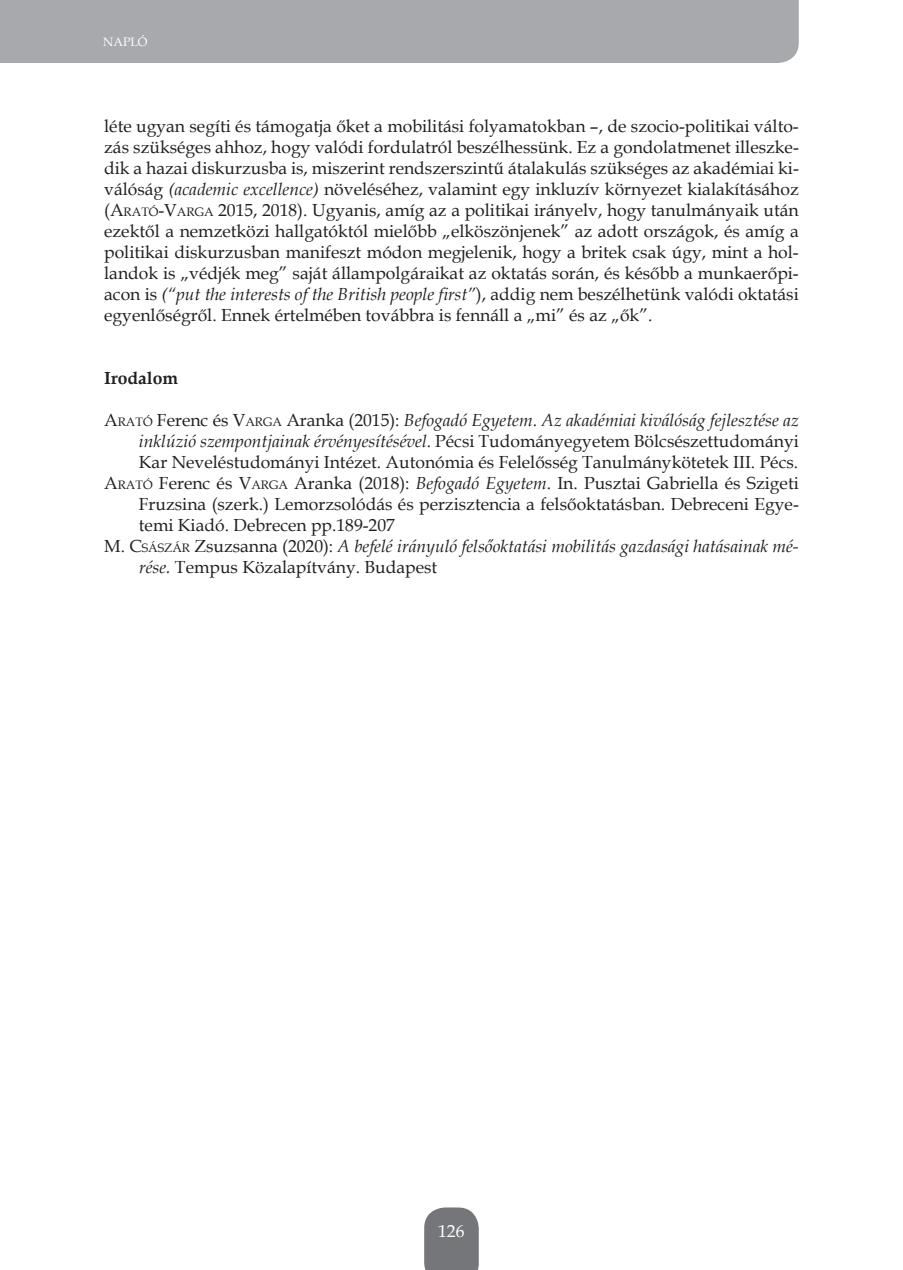
<style>
.page{position:relative;width:903px;height:1270px;background:#fff}
.page>*{position:absolute;margin:0;border:0;box-sizing:border-box;transform-origin:0 0}
.t1{font:17.5px/21px "Book Antiqua";color:#231f20;text-align:justify}
.t2{font:italic 17.5px "Book Antiqua";color:#231f20}
.t3{font:700 17.5px "Book Antiqua";color:#231f20}
.t4{font:17.5px "Book Antiqua";color:#fff}
.t5{font:12.25px "Book Antiqua";color:#fff}
.s1{font-style:italic}
.s2{font-style:inherit}
.s3{font-size:12.25px}
.s4{font-style:normal}
.s5{font-style:normal;font-size:12.25px}
</style>
<div class="page">
<div style="left:0;top:0;width:799px;height:63px;background:#a8a9ad"></div>
<svg style="left:424px;top:1207px;width:55px;height:63px;background:#7f8082"></svg>
<div style="left:439px;top:1225px;width:25px;height:13px;background:#757679"></div>
<p class="t5" style="left:103px;top:33px;width:46px">NAPLÓ</p>
<p class="t1" style="left:104px;top:115px;width:696px">léte ugyan segíti és támogatja őket a mobilitási folyamatokban –, de szocio-politikai válto&shy;zás szükséges ahhoz, hogy valódi fordulatról beszélhessünk. ez a gondolatmenet illeszke&shy;dik a hazai diskurzusba is, miszerint rendszerszintű átalakulás szükséges az akadémiai ki&shy;válóság <span class="s1">(academic excellence)</span> növeléséhez, valamint egy inkluzív környezet kialakításához (<span class="s2">A</span><span class="s3">RATÓ</span><span class="s2">-V</span><span class="s3">ARGA</span> 2015, 2018). ugyanis, amíg az a politikai irányelv, hogy tanulmányaik után ezektől a nemzetközi hallgatóktól mielőbb „elköszönjenek” az adott országok, és amíg a politikai diskurzusban manifeszt módon megjelenik, hogy a britek csak úgy, mint a hol&shy;landok is „védjék meg” saját állampolgáraikat az oktatás során, és később a munkaerőpi&shy;acon is <span class="s1">(“put the interests of the British people first”</span>), addig nem beszélhetünk valódi oktatási egyenlőségről. ennek értelmében továbbra is fennáll a „mi” és az „ők”.</p>
<p class="t3" style="left:104px;top:366px;width:75px">Irodalom</p>
<p class="t2" style="left:104px;top:408px;width:696px"><span class="s4">A</span><span class="s5">RATÓ</span> <span class="s4">Ferenc és</span> <span class="s4">V</span><span class="s5">ARGA</span> <span class="s4">Aranka (2015):</span> Befogadó Egyetem<span class="s4">.</span> Az akadémiai kiválóság fejlesztése az</p>
<p class="t1" style="left:139px;top:430px;width:661px"><span class="s1">inklúzió szempontjainak érvényesítésével</span>. Pécsi Tudományegyetem Bölcsészettudományi</p>
<p class="t1" style="left:139px;top:451px;width:661px">Kar neveléstudományi intézet. Autonómia és felelősség tanulmánykötetek iii. Pécs.</p>
<p class="t1" style="left:104px;top:472px;width:696px"><span class="s2">A</span><span class="s3">RATÓ</span> Ferenc és <span class="s2">V</span><span class="s3">ARGA</span> Aranka (2018): <span class="s1">Befogadó Egyetem</span>. in. Pusztai gabriella és szigeti</p>
<p class="t1" style="left:139px;top:493px;width:661px">fruzsina (szerk.) lemorzsolódás és perzisztencia a felsőoktatásban. Debreceni egye-</p>
<p class="t1" style="left:139px;top:514px;width:257px">temi Kiadó. Debrecen pp.189-207</p>
<p class="t2" style="left:104px;top:534px;width:696px"><span class="s4">M. C</span><span class="s5">SÁSZÁR</span> <span class="s4">Zsuzsanna (2020):</span> A befelé irányuló felsőoktatási mobilitás gazdasági hatásainak mé-</p>
<p class="t1" style="left:139px;top:556px;width:300px"><span class="s1">rése.</span> tempus Közalapítvány. Budapest</p>
<p class="t4" style="left:438px;top:1219px;width:28px">126</p>
</div>
